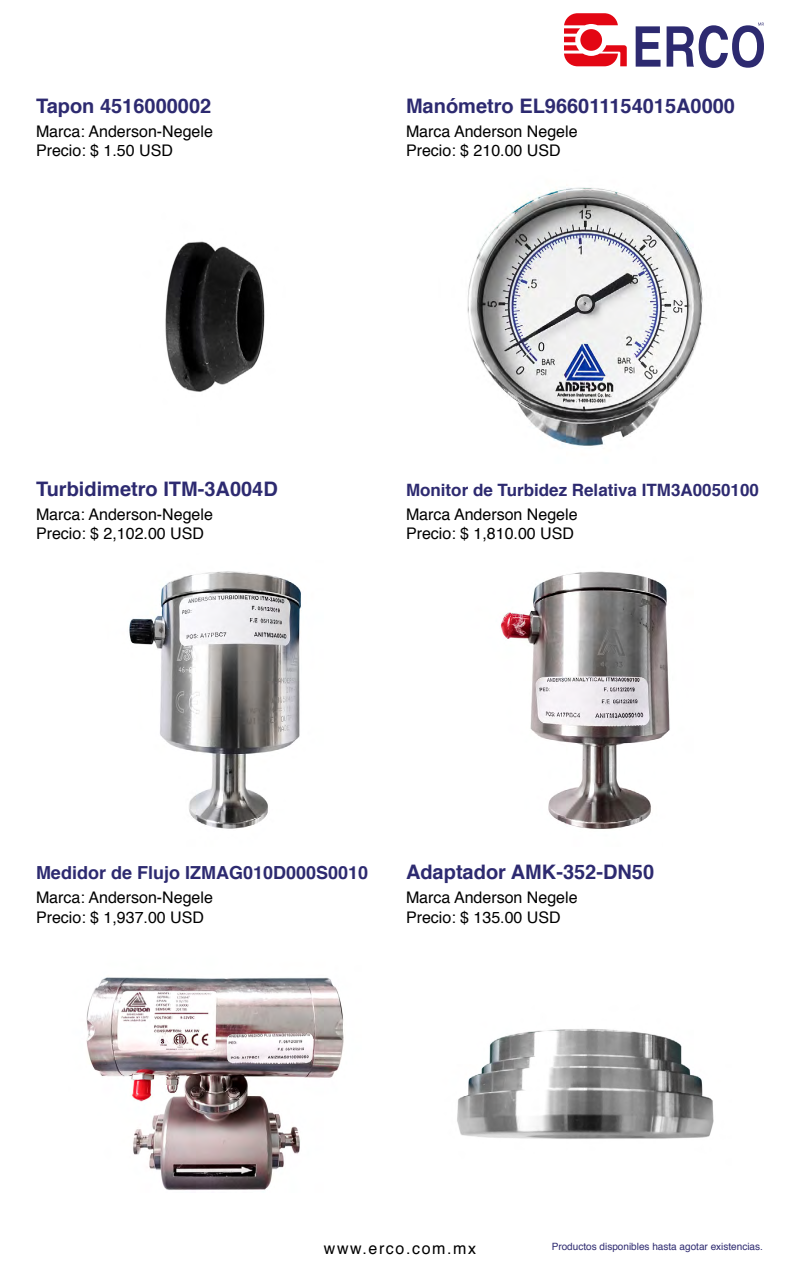
<style>
.page{position:relative;width:800px;height:1280px;background:#fff}
.page>*{position:absolute;margin:0;border:0;box-sizing:border-box;transform-origin:0 0}
.t1{font:700 20px "Helvetica";color:#2d2a70}
.t2{font:700 18px "Helvetica";color:#2d2a70}
.t3{font:700 17px "Helvetica";color:#2d2a70}
.t4{font:16px "Helvetica";color:#000}
.t5{font:16px "Helvetica";letter-spacing:.1em;color:#000}
.t6{font:10px "Helvetica";color:#2d2a70}
</style>
<div class="page">
<svg style="left:636px;top:23px;width:128px;height:45px"></svg>
<svg style="left:564px;top:13px;width:63px;height:53px"></svg>
<img style="left:165px;top:241px;width:100px;height:151px">
<img style="left:467px;top:187px;width:236px;height:259px">
<img style="left:129px;top:571px;width:172px;height:258px">
<img style="left:500px;top:571px;width:170px;height:258px">
<img style="left:86px;top:977px;width:258px;height:213px">
<img style="left:457px;top:1029px;width:257px;height:110px">
<p class="t1" style="left:36px;top:90px;width:177px">Tapon 4516000002</p>
<p class="t4" style="left:36px;top:119px;width:178px">Marca: Anderson-Negele</p>
<p class="t4" style="left:36px;top:138px;width:138px">Precio: $ 1.50 USD</p>
<p class="t1" style="left:406px;top:90px;width:331px">Manómetro EL966011154015A0000</p>
<p class="t4" style="left:406px;top:119px;width:173px">Marca Anderson Negele</p>
<p class="t4" style="left:406px;top:138px;width:156px">Precio: $ 210.00 USD</p>
<p class="t1" style="left:36px;top:473px;width:243px">Turbidimetro ITM-3A004D</p>
<p class="t4" style="left:36px;top:502px;width:178px">Marca: Anderson-Negele</p>
<p class="t4" style="left:36px;top:521px;width:170px">Precio: $ 2,102.00 USD</p>
<p class="t3" style="left:406px;top:476px;width:354px">Monitor de Turbidez Relativa ITM3A0050100</p>
<p class="t4" style="left:406px;top:502px;width:173px">Marca Anderson Negele</p>
<p class="t4" style="left:406px;top:521px;width:170px">Precio: $ 1,810.00 USD</p>
<p class="t2" style="left:36px;top:859px;width:334px">Medidor de Flujo IZMAG010D000S0010</p>
<p class="t4" style="left:36px;top:886px;width:178px">Marca: Anderson-Negele</p>
<p class="t4" style="left:36px;top:905px;width:170px">Precio: $ 1,937.00 USD</p>
<p class="t1" style="left:406px;top:856px;width:250px">Adaptador AMK-352-DN50</p>
<p class="t4" style="left:406px;top:886px;width:173px">Marca Anderson Negele</p>
<p class="t4" style="left:406px;top:905px;width:156px">Precio: $ 135.00 USD</p>
<p class="t5" style="left:324px;top:1236px;width:154px">www.erco.com.mx</p>
<p class="t6" style="left:552px;top:1238px;width:213px">Productos disponibles hasta agotar existencias.</p>
</div>
